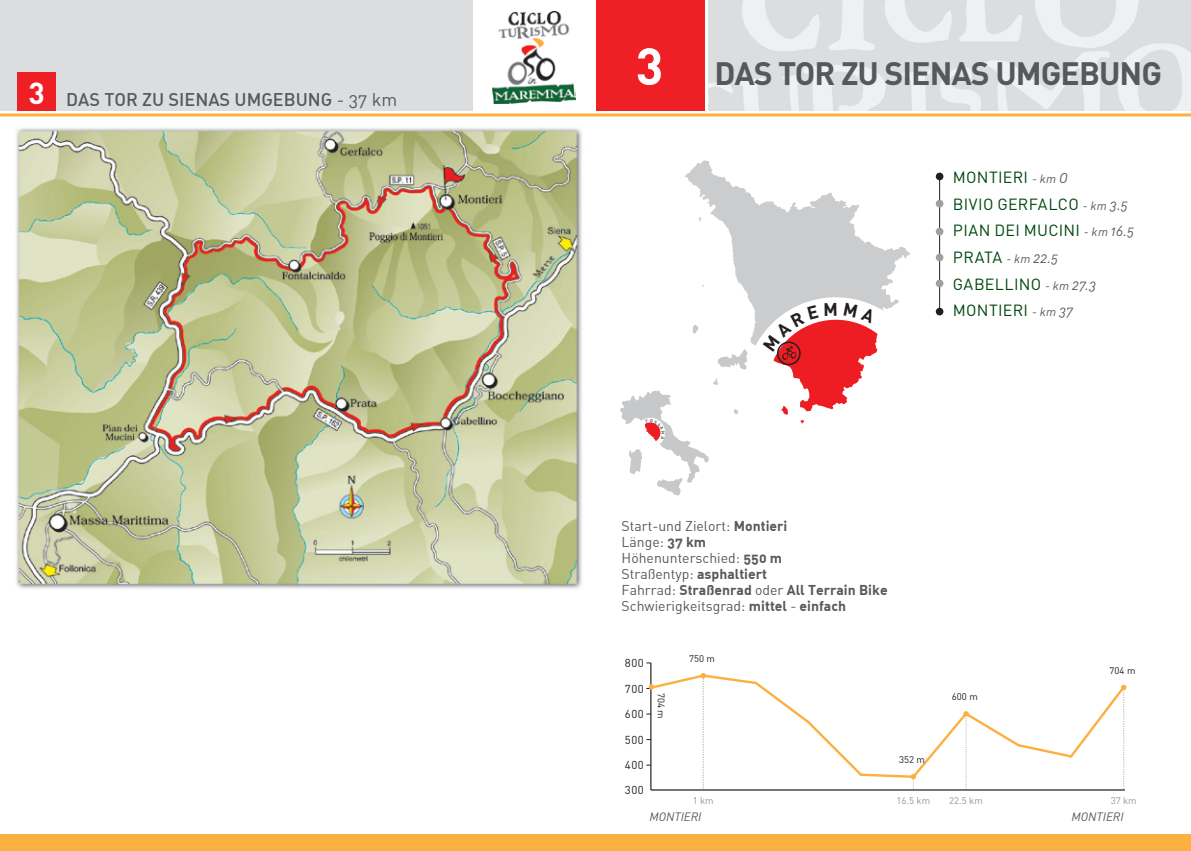
<style>
.page{position:relative;width:1191px;height:851px;background:#fff}
.page>*{position:absolute;margin:0;border:0;box-sizing:border-box;transform-origin:0 0}
.t1{font:700 32px "DIN";letter-spacing:-.03em;color:#57585a}
.t2{font:500 18px "DIN Alternate";color:#57585a}
.t3{font:16px/26.6px "DIN";letter-spacing:.02em;color:#004710}
.t4{font:14px/16px "DIN Alternate";color:#57585a}
.t5{font:12px "DIN Regular Italic Alt";color:#57585a}
.t6{font:11.4px "DIN";letter-spacing:.05em;color:#231f20}
.t7{font:9.6px "DIN";color:#231f20}
.t8{font:9.6px "DIN";color:#939598}
.s1{font-family:"DIN";font-weight:700;font-size:30px;color:#fff}
.s2{font-weight:400}
.s3{font-size:51px;color:#fff}
.s4{font-family:"DIN Regular Italic Alt";font-size:12px;color:#57585a}
.s5{font-family:"DIN Regular Italic Alt";font-size:14px;color:#57585a}
.s6{font-weight:700}
</style>
<div class="page">
<div style="left:0;top:0;width:592px;height:111px;background:#dcdddf"></div>
<svg style="left:668px;top:0;width:523px;height:111px"></svg>
<div style="left:595px;top:0;width:110px;height:110px;background:#ee2026"></div>
<svg style="left:684px;top:160px;width:226px;height:185px"></svg>
<svg style="left:698px;top:216px;width:3px;height:6px"></svg>
<svg style="left:691px;top:324px;width:7px;height:10px"></svg>
<svg style="left:717px;top:349px;width:31px;height:21px"></svg>
<svg style="left:734px;top:409px;width:4px;height:5px"></svg>
<div style="left:472px;top:0;width:123px;height:115px;background:#fff"></div>
<img style="left:492px;top:12px;width:83px;height:91px">
<hr style="left:0;top:113px;width:1191px;height:3px;background:#fbb03f">
<div style="left:0;top:834px;width:1191px;height:16px;background:#fbb03f"></div>
<hr style="left:651px;top:789px;width:473px;height:1px;background:#231f20">
<hr style="left:650px;top:662px;width:1px;height:127px;background:#231f20">
<svg style="left:646px;top:672px;width:481px;height:117px"></svg>
<img style="left:16px;top:127px;width:566px;height:462px">
<div style="left:17px;top:72px;width:39px;height:39px;background:#ee2026"></div>
<hr style="left:939px;top:180px;width:1px;height:129px;background:#231f20">
<div style="left:935px;top:173px;width:8px;height:7px;background:#231f20;border-radius:50%"></div>
<div style="left:935px;top:200px;width:8px;height:7px;background:#9d9fa2;border-radius:50%"></div>
<div style="left:935px;top:228px;width:8px;height:7px;background:#9d9fa2;border-radius:50%"></div>
<div style="left:935px;top:253px;width:8px;height:8px;background:#9d9fa2;border-radius:50%"></div>
<div style="left:935px;top:279px;width:8px;height:8px;background:#9d9fa2;border-radius:50%"></div>
<div style="left:935px;top:308px;width:8px;height:7px;background:#231f20;border-radius:50%"></div>
<svg style="left:620px;top:378px;width:99px;height:117px"></svg>
<svg style="left:763px;top:303px;width:114px;height:120px"></svg>
<p class="t2" style="left:28px;top:88px;width:370px"><span class="s1">3</span> DAS TOR ZU SIENAS UMGEBUNG <span class="s2">- 37 km</span></p>
<h1 class="t1" style="left:635px;top:52px;width:528px"><span class="s3">3</span> DAS TOR ZU SI ENAS UMGEBUNG</h1>
<p class="t3" style="left:953px;top:164px;width:183px">MONTIERI <span class="s4">- km</span> <span class="s5">o<br></span>BIVIO GERFALCO <span class="s4">- km</span> <span class="s5">3.5<br></span>PIAN DEI MUCINI <span class="s4">- km</span> <span class="s5">16.5<br></span>PRATA <span class="s4">- km</span> <span class="s5">22.5<br></span>GABELLINO <span class="s4">- km</span> <span class="s5">27.3<br></span>MONTIERI <span class="s4">- km</span> <span class="s5">37</span></p>
<p class="t4" style="left:621px;top:517px;width:267px">Start-und Zielort: <span class="s6">Montieri<br></span>Länge: <span class="s6">37 km<br></span>Höhenunterschied: <span class="s6">550 m<br></span>Straßentyp: <span class="s6">asphaltiert<br></span>Fahrrad: <span class="s6">Straßenrad</span> oder <span class="s6">All Terrain Bike<br></span>Schwierigkeitsgrad: <span class="s6">mittel</span> - <span class="s6">einfach</span></p>
<p class="t6" style="left:625px;top:656px;width:20px">800</p>
<p class="t6" style="left:625px;top:681px;width:20px">700</p>
<p class="t6" style="left:625px;top:706px;width:20px">600</p>
<p class="t6" style="left:625px;top:732px;width:20px">500</p>
<p class="t6" style="left:625px;top:757px;width:20px">400</p>
<p class="t6" style="left:625px;top:783px;width:20px">300</p>
<p class="t7" style="left:667px;top:692px;width:27px;rotate:90deg">704 M</p>
<p class="t7" style="left:689px;top:652px;width:27px">750 M</p>
<p class="t8" style="left:692px;top:794px;width:22px">1 KM</p>
<p class="t7" style="left:899px;top:753px;width:27px">352 M</p>
<p class="t8" style="left:896px;top:794px;width:35px">16.5 KM</p>
<p class="t7" style="left:952px;top:690px;width:27px">600 M</p>
<p class="t8" style="left:949px;top:794px;width:35px">22.5 KM</p>
<p class="t7" style="left:1109px;top:664px;width:27px">704 M</p>
<p class="t8" style="left:1110px;top:794px;width:27px">37 KM</p>
<p class="t5" style="left:649px;top:809px;width:54px">MONTIERI</p>
<p class="t5" style="left:1071px;top:809px;width:54px">MONTIERI</p>
</div>
